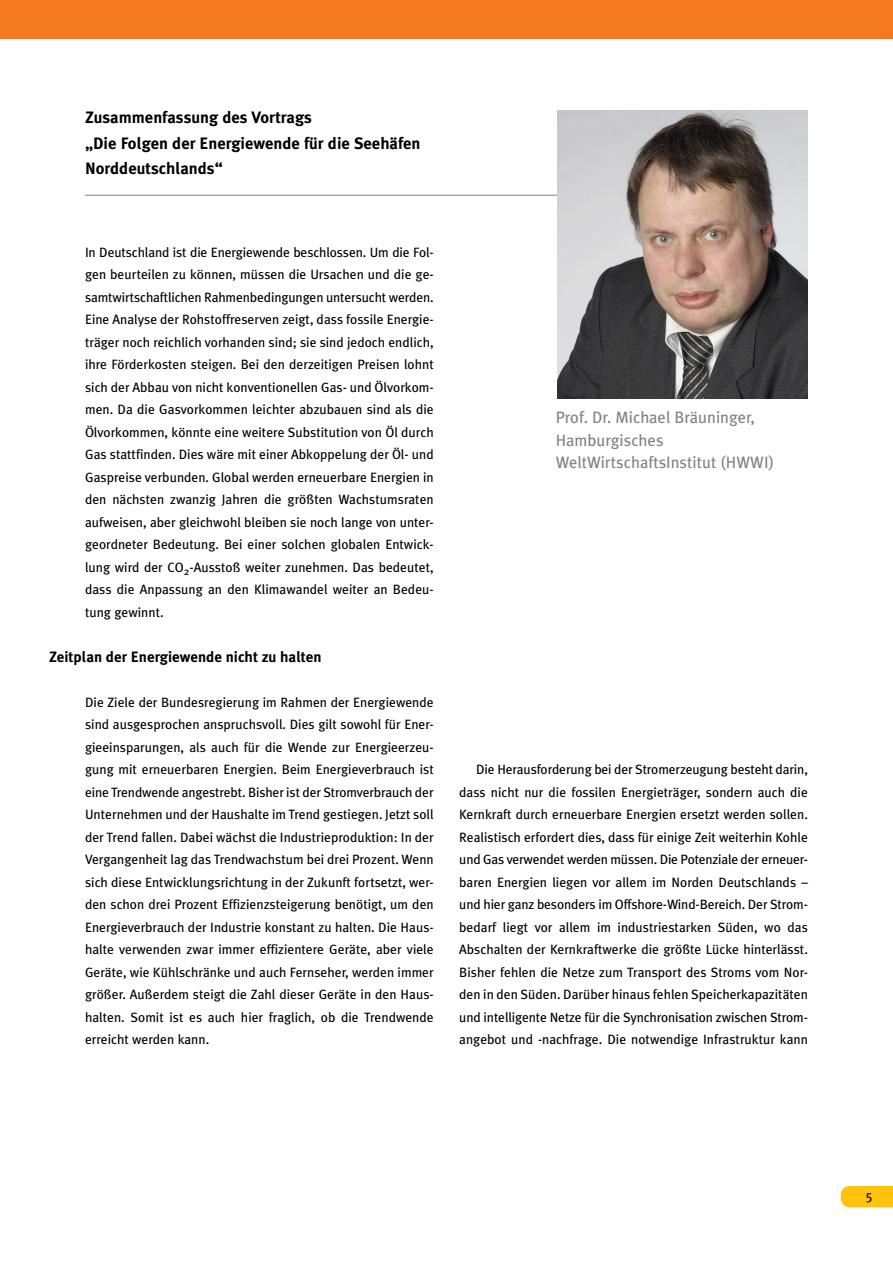
<style>
.page{position:relative;width:893px;height:1263px;background:#fff}
.page>*{position:absolute;margin:0;border:0;box-sizing:border-box;transform-origin:0 0}
.t1{font:700 16.5px/25.5px "Meta Plus";color:#000}
.t2{font:16.5px/22.5px "Meta Plus";color:#808285}
.t3{font:700 15px "Meta Plus";color:#000}
.t4{font:13.5px/22.5px "Meta Plus";color:#000;text-align:justify}
.t5{font:13.5px "Meta Plus Book Caps";color:#000}
</style>
<div class="page">
<svg style="left:841px;top:1186px;width:52px;height:21px"></svg>
<div style="left:0;top:0;width:893px;height:38px;background:#f47920"></div>
<hr style="left:85px;top:195px;width:554px;height:1px;background:#a7a9ac">
<img style="left:557px;top:111px;width:251px;height:287px">
<p class="t1" style="left:85px;top:105px;width:337px">Zusammenfassung des Vortrags<br>„Die Folgen der Energiewende für die Seehäfen<br>Norddeutschlands“</p>
<p class="t4" style="left:85px;top:240px;width:350px">In Deutschland ist die Energiewende beschlossen. Um die Fol&shy;gen beurteilen zu können, müssen die Ursachen und die ge&shy;samtwirtschaftlichen Rahmenbedingungen untersucht werden.<br>Eine Analyse der Rohstoffreserven zeigt, dass fossile Energie&shy;träger noch reichlich vorhanden sind; sie sind jedoch endlich, ihre Förderkosten steigen. Bei den derzeitigen Preisen lohnt sich der Abbau von nicht konventionellen Gas- und Ölvorkom&shy;men. Da die Gasvorkommen leichter abzubauen sind als die Ölvorkommen, könnte eine weitere Substitution von Öl durch Gas stattfinden. Dies wäre mit einer Abkoppelung der Öl- und Gaspreise verbunden. Global werden erneuerbare Energien in den nächsten zwanzig Jahren die größten Wachstumsraten aufweisen, aber gleichwohl bleiben sie noch lange von unter&shy;geordneter Bedeutung. Bei einer solchen globalen Entwick&shy;lung wird der CO<sub>2</sub>-Ausstoß weiter zunehmen. Das bedeutet, dass die Anpassung an den Klimawandel weiter an Bedeu&shy;tung gewinnt.</p>
<p class="t3" style="left:49px;top:648px;width:274px">Zeitplan der Energiewende nicht zu halten</p>
<p class="t4" style="left:85px;top:690px;width:350px">Die Ziele der Bundesregierung im Rahmen der Energiewende sind ausgesprochen anspruchsvoll. Dies gilt sowohl für Ener&shy;gieeinsparungen, als auch für die Wende zur Energieerzeu&shy;gung mit erneuerbaren Energien. Beim Energieverbrauch ist eine Trendwende angestrebt. Bisher ist der Stromverbrauch der Unternehmen und der Haushalte im Trend gestiegen. Jetzt soll der Trend fallen. Dabei wächst die Industrieproduktion: In der Vergangenheit lag das Trendwachstum bei drei Prozent. Wenn sich diese Entwicklungsrichtung in der Zukunft fortsetzt, wer&shy;den schon drei Prozent Effizienzsteigerung benötigt, um den Energieverbrauch der Industrie konstant zu halten. Die Haus&shy;halte verwenden zwar immer effizientere Geräte, aber viele Geräte, wie Kühlschränke und auch Fernseher, werden immer größer. Außerdem steigt die Zahl dieser Geräte in den Haus&shy;halten. Somit ist es auch hier fraglich, ob die Trendwende erreicht werden kann.</p>
<p class="t2" style="left:556px;top:406px;width:220px">Prof. Dr. Michael Bräuninger,<br>Hamburgisches<br>WeltWirtschaftsInstitut (HWWI)</p>
<p class="t4" style="left:459px;top:758px;width:350px;text-indent:17px">Die Herausforderung bei der Stromerzeugung besteht darin, dass nicht nur die fossilen Energieträger, sondern auch die Kernkraft durch erneuerbare Energien ersetzt werden sollen.<br>Realistisch erfordert dies, dass für einige Zeit weiterhin Kohle und Gas verwendet werden müssen. Die Potenziale der erneuer&shy;baren Energien liegen vor allem im Norden Deutschlands – und hier ganz besonders im Offshore-Wind-Bereich. Der Strom&shy;bedarf liegt vor allem im industriestarken Süden, wo das Abschalten der Kernkraftwerke die größte Lücke hinterlässt.<br>Bisher fehlen die Netze zum Transport des Stroms vom Nor&shy;den in den Süden. Darüber hinaus fehlen Speicherkapazitäten und intelligente Netze für die Synchronisation zwischen Strom&shy;angebot und -nachfrage. Die notwendige Infrastruktur kann</p>
<p class="t5" style="left:865px;top:1189px;width:9px">5</p>
</div>
